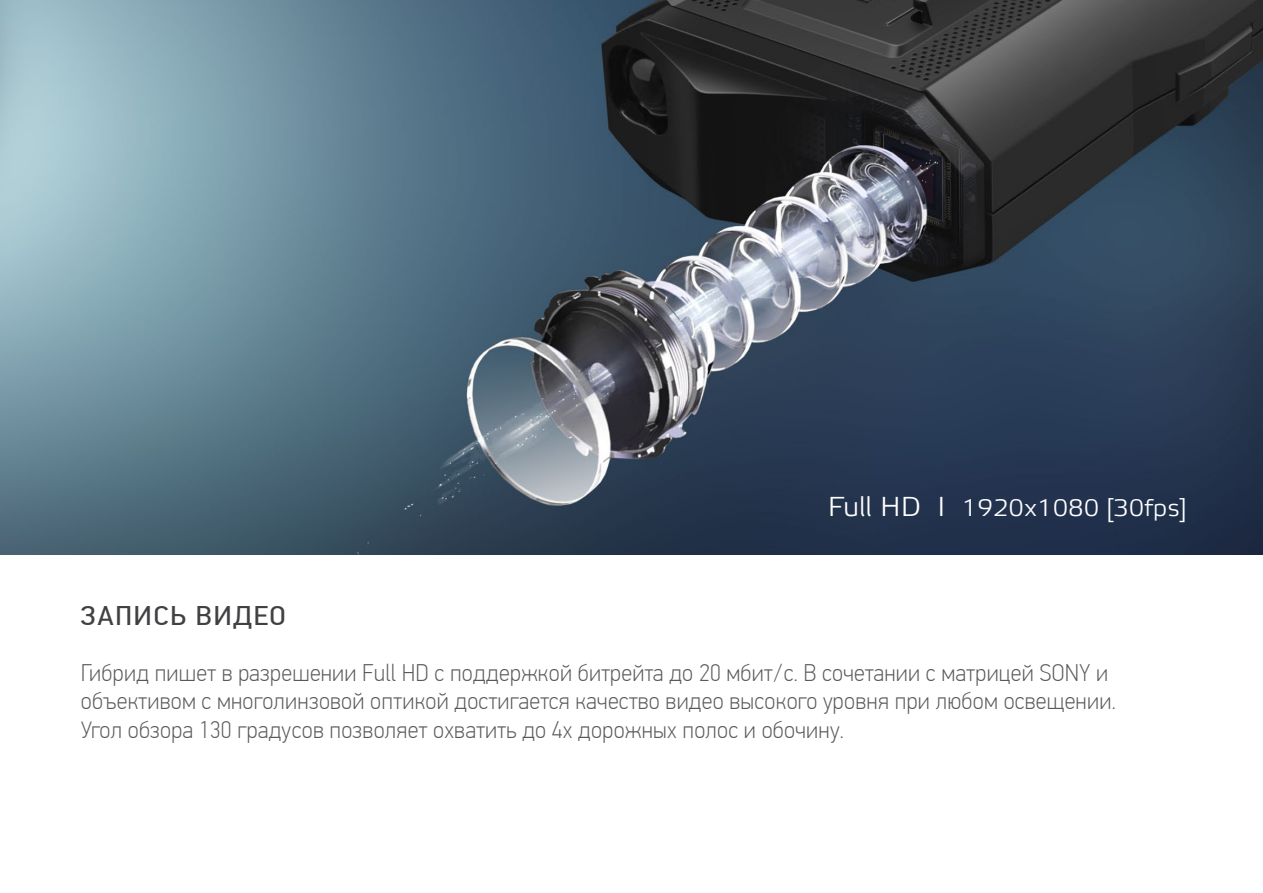
<style>
.page{position:relative;width:1263px;height:893px;background:#fff}
.page>*{position:absolute;margin:0;border:0;box-sizing:border-box;transform-origin:0 0}
.t1{font:27px "PF Din Text Cond Pro";letter-spacing:.04em;color:#414042;scale:1.22 1}
.t2{font:100 24px/28.5px "PF Din Text Cond Pro";letter-spacing:.01em;color:#58595b;scale:1.09 1}
.t3{font:23.7px "Elektra Light Pro";color:#fff;scale:1.05 1}
.s1{font-size:27.45px}
</style>
<div class="page">
<img style="left:0;top:0;width:1263px;height:555px">
<p class="t3" style="left:828px;top:495px;width:343px"><span class="s1">Full HD I</span> 1920x1080 [30fps]</p>
<p class="t1" style="left:81px;top:600px;width:170px">ЗАПИСЬ ВИДЕО</p>
<p class="t2" style="left:81px;top:658px;width:951px">Гибрид пишет в разрешении Full HD с поддержкой битрейта до 20 мбит/с. В сочетании с матрицей SONY и объективом с многолинзовой оптикой достигается качество видео высокого уровня при любом освещении.<br>Угол обзора 130 градусов позволяет охватить до 4х дорожных полос и обочину.</p>
</div>
